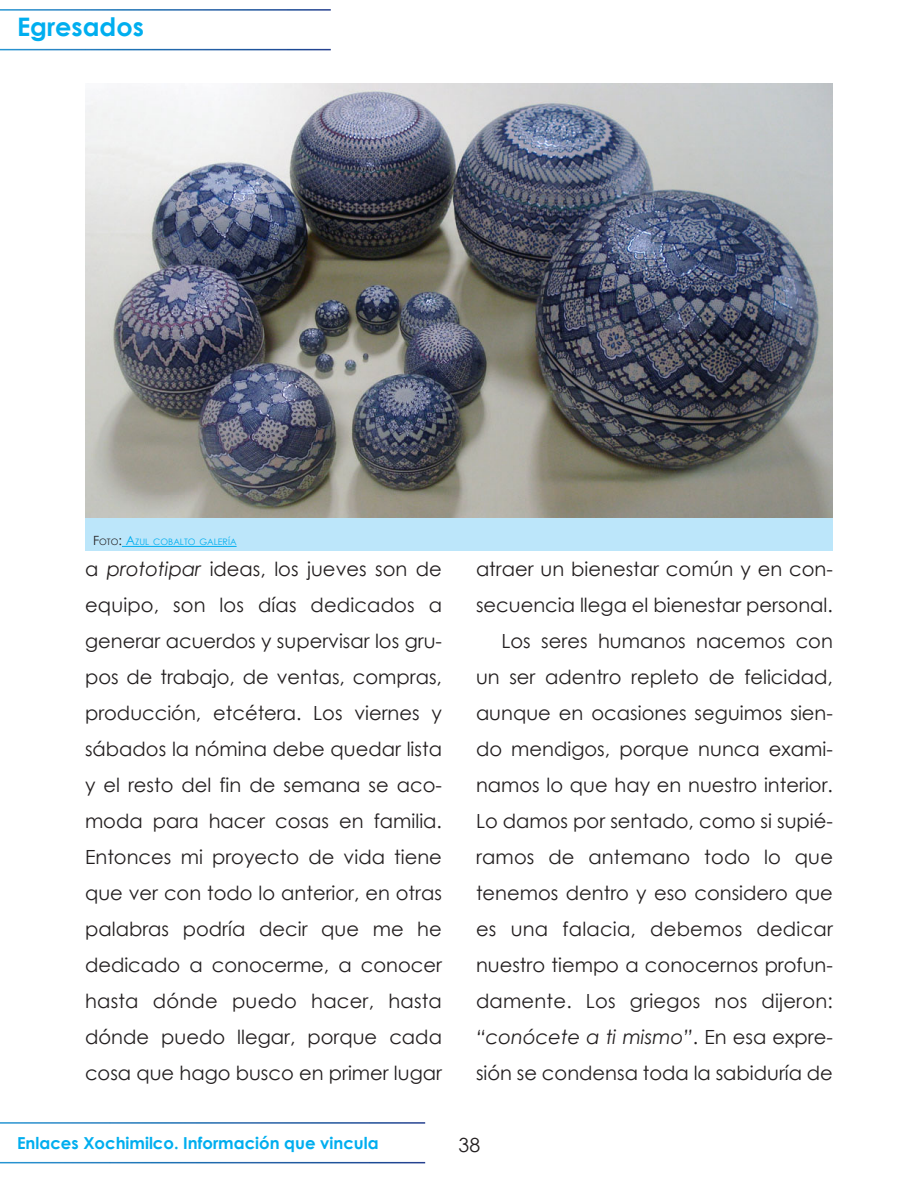
<style>
.page{position:relative;width:918px;height:1188px;background:#fff}
.page>*{position:absolute;margin:0;border:0;box-sizing:border-box;transform-origin:0 0}
.t1{font:700 25.5px "Century Gothic";color:#00aeef}
.cuerpoArticulos_sin{font:19.5px/36px "Century Gothic";color:#231f20;text-align:justify}
.cuerpoArticulos{font:19.5px/36px "Century Gothic";color:#231f20;text-align:justify}
.t2{font:700 16.5px "Century Gothic";color:#00aeef}
.pies_de_foto_2alinea{font:8.85px "Century Gothic";color:#00aeef}
.s1{font-size:12.75px;color:#231f20}
.s2{color:#231f20}
.s3{font-size:12.75px}
.s4{font-style:italic}
</style>
<div class="page">
<img style="left:85px;top:84px;width:748px;height:435px">
<div style="left:85px;top:519px;width:748px;height:32px;background:#bce6fa"></div>
<hr style="left:122px;top:546px;width:115px;height:1px;background:#00aeef">
<h1 class="t1" style="left:17px;top:8px;width:128px">Egresados</h1>
<p class="pies_de_foto_2alinea" style="left:93px;top:536px;width:145px"><span class="s1">F</span><span class="s2">OTO</span><span class="s1">:</span> <span class="s3">A</span>ZUL COBALTO GALERÍA</p>
<p class="cuerpoArticulos_sin" style="left:85px;top:551px;width:358px">a <span class="s4">prototipar</span> ideas, los jueves son de equipo, son los días dedicados a generar acuerdos y supervisar los gru&shy;pos de trabajo, de ventas, compras, producción, etcétera. Los viernes y sábados la nómina debe quedar lista y el resto del fin de semana se aco&shy;moda para hacer cosas en familia.<br>Entonces mi proyecto de vida tiene que ver con todo lo anterior, en otras palabras podría decir que me he dedicado a conocerme, a conocer hasta dónde puedo hacer, hasta dónde puedo llegar, porque cada cosa que hago busco en primer lugar</p>
<p class="cuerpoArticulos_sin" style="left:476px;top:551px;width:358px">atraer un bienestar común y en con&shy;secuencia llega el bienestar personal.</p>
<p class="cuerpoArticulos" style="left:476px;top:623px;width:359px;text-indent:26px">Los seres humanos nacemos con un ser adentro repleto de felicidad, aunque en ocasiones seguimos sien&shy;do mendigos, porque nunca exami&shy;namos lo que hay en nuestro interior.<br>Lo damos por sentado, como si supié&shy;ramos de antemano todo lo que tenemos dentro y eso considero que es una falacia, debemos dedicar nuestro tiempo a conocernos profun&shy;damente. Los griegos nos dijeron: <span class="s4">“conócete a ti mismo”</span>. En esa expre&shy;sión se condensa toda la sabiduría de</p>
<p class="t2" style="left:17px;top:1131px;width:363px">Enlaces Xochimilco. Información que vincula</p>
<p class="cuerpoArticulos_sin" style="left:459px;top:1127px;width:23px">38</p>
</div>
